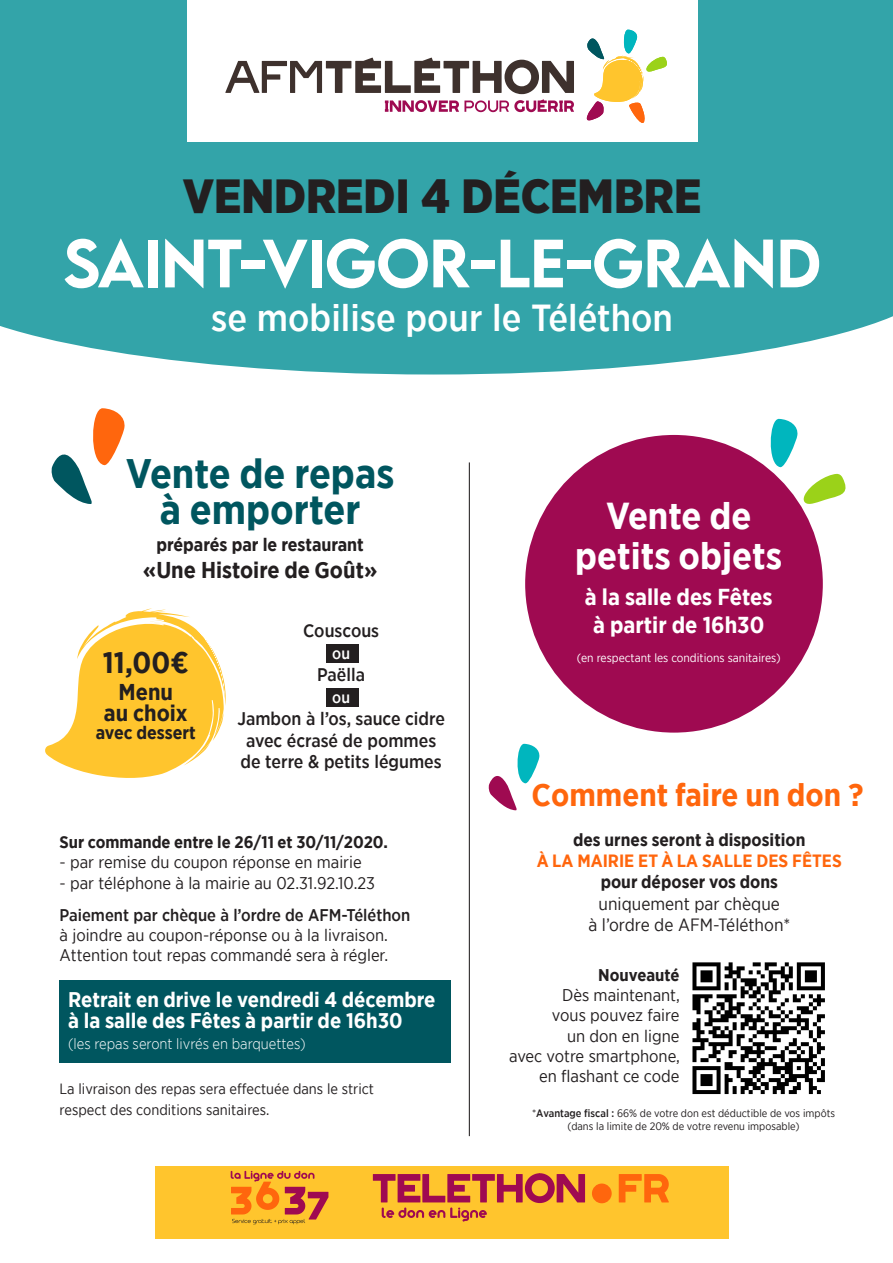
<style>
.page{position:relative;width:893px;height:1263px;background:#fff}
.page>*{position:absolute;margin:0;border:0;box-sizing:border-box;transform-origin:0 0}
.t1{font:500 60.6px "LEMONMILK";letter-spacing:-.01em;color:#fff}
.t2{font:900 48px "Gotham Narrow";color:#231f20}
.t3{font:700 41.1px "Gotham Narrow";color:#00565f}
.t4{font:500 37.5px "Gotham Narrow";color:#fff}
.t5{font:700 37.5px "Gotham Narrow";color:#fff}
.t6{font:700 31.8px "Gotham Narrow";color:#ff660d}
.t7{font:700 29.7px "Gotham Narrow";color:#231f20}
.t8{font:700 22.95px "Gotham Narrow";color:#fff}
.t9{font:700 22.8px "Gotham Narrow";color:#231f20}
.t10{font:700 21.15px "Gotham Narrow";color:#fff}
.t11{font:500 18.3px/21.9px "Gotham Narrow";color:#231f20;text-align:center}
.t12{font:700 18.3px "Gotham Narrow";color:#231f20}
.t13{font:700 17.7px "Gotham Narrow";color:#231f20}
.t14{font:17.7px "Gotham Narrow";color:#231f20}
.t15{font:700 17.7px "Gotham Narrow";color:#ff660d}
.t16{font:16.95px "Gotham Narrow";color:#231f20}
.t17{font:500 16.95px/20.2px "Gotham Narrow";color:#231f20}
.t18{font:700 16.95px "Gotham Narrow";color:#231f20}
.t19{font:500 16.05px "Gotham Narrow";color:#fff}
.t20{font:300 15px "Gotham Narrow";color:#fff}
.t21{font:14.85px "Gotham Narrow";color:#231f20}
.t22{font:12px "Gotham Narrow";color:#fff}
.t23{font:10.8px "Gotham Narrow";color:#231f20}
.s1{font-weight:400}
.s2{font-weight:500}
</style>
<div class="page">
<div style="left:525px;top:435px;width:298px;height:298px;background:#9f0a51;border-radius:50%"></div>
<svg style="left:0;top:253px;width:893px;height:121px;background:#4cafb3"></svg>
<div style="left:0;top:0;width:893px;height:253px;background:#33a4a9"></div>
<svg style="left:45px;top:608px;width:181px;height:170px"></svg>
<div style="left:326px;top:644px;width:32px;height:18px;background:#231f20"></div>
<div style="left:326px;top:689px;width:32px;height:18px;background:#231f20"></div>
<hr style="left:469px;top:462px;width:1px;height:674px;background:#231f20">
<div style="left:187px;top:0;width:510px;height:142px;background:#fff"></div>
<svg style="left:225px;top:58px;width:349px;height:54px"></svg>
<svg style="left:586px;top:29px;width:81px;height:94px"></svg>
<svg style="left:51px;top:408px;width:74px;height:96px"></svg>
<svg style="left:488px;top:743px;width:52px;height:67px"></svg>
<svg style="left:803px;top:474px;width:43px;height:30px"></svg>
<svg style="left:767px;top:418px;width:31px;height:50px"></svg>
<div style="left:60px;top:980px;width:391px;height:83px;background:#00565f"></div>
<div style="left:155px;top:1166px;width:574px;height:72px;background:#ffc52d"></div>
<svg style="left:231px;top:1171px;width:97px;height:53px"></svg>
<svg style="left:619px;top:1174px;width:50px;height:28px"></svg>
<div style="left:592px;top:1183px;width:20px;height:20px;background:#ff660d;border-radius:50%"></div>
<svg style="left:373px;top:1173px;width:212px;height:48px"></svg>
<img style="left:692px;top:962px;width:133px;height:133px">
<p class="t2" style="left:183px;top:164px;width:520px">VENDREDI 4 DÉCEMBRE</p>
<p class="t1" style="left:63px;top:223px;width:760px">SainT-VIGOR-LE-GRAN D</p>
<p class="t4" style="left:211px;top:294px;width:463px">se mobilise pour le Téléthon</p>
<p class="t3" style="left:126px;top:447px;width:270px">Vente de repas</p>
<p class="t3" style="left:160px;top:483px;width:202px">à emporter</p>
<p class="t12" style="left:156px;top:533px;width:209px">préparés par le restaurant</p>
<p class="t9" style="left:143px;top:555px;width:236px">«Une Histoire de Goût»</p>
<p class="t7" style="left:103px;top:643px;width:87px">11,00€</p>
<p class="t9" style="left:119px;top:678px;width:56px">Menu</p>
<p class="t9" style="left:104px;top:698px;width:85px">au choix</p>
<p class="t12" style="left:96px;top:721px;width:102px">avec dessert</p>
<p class="t11" style="left:303px;top:619px;width:78px">Couscous</p>
<p class="t19" style="left:332px;top:643px;width:19px">ou</p>
<p class="t11" style="left:317px;top:663px;width:49px">Paëlla</p>
<p class="t19" style="left:332px;top:687px;width:19px">ou</p>
<p class="t11" style="left:237px;top:707px;width:209px">Jambon à l’os, sauce cidre avec écrasé de pommes</p>
<p class="t11" style="left:241px;top:751px;width:203px">de terre &amp; petits légumes</p>
<p class="t5" style="left:606px;top:491px;width:147px">Vente de</p>
<p class="t5" style="left:575px;top:532px;width:208px">petits objets</p>
<p class="t8" style="left:585px;top:582px;width:189px">à la salle des Fêtes</p>
<p class="t8" style="left:593px;top:610px;width:173px">à partir de 16h30</p>
<p class="t22" style="left:577px;top:650px;width:205px">(en respectant les conditions sanitaires)</p>
<p class="t6" style="left:531px;top:775px;width:334px">Comment faire un don ?</p>
<p class="t13" style="left:573px;top:828px;width:234px">des urnes seront à disposition</p>
<p class="t15" style="left:537px;top:849px;width:306px">À LA MAIRIE ET À LA SALLE DES FÊTES</p>
<p class="t13" style="left:601px;top:871px;width:179px">pour déposer vos dons</p>
<p class="t14" style="left:599px;top:892px;width:183px">uniquement par chèque</p>
<p class="t14" style="left:588px;top:914px;width:203px">à l’ordre de AFM-Téléthon*</p>
<p class="t18" style="left:598px;top:964px;width:83px">Nouveauté</p>
<p class="t16" style="left:562px;top:984px;width:119px">Dès maintenant,</p>
<p class="t16" style="left:552px;top:1005px;width:129px">vous pouvez faire</p>
<p class="t16" style="left:567px;top:1025px;width:114px">un don en ligne</p>
<p class="t16" style="left:509px;top:1045px;width:172px">avec votre smartphone,</p>
<p class="t16" style="left:539px;top:1066px;width:142px">en flashant ce code</p>
<p class="t18" style="left:60px;top:831px;width:330px">Sur commande entre le 26/11 et 30/11/2020.</p>
<p class="t16" style="left:60px;top:852px;width:304px">- par remise du coupon réponse en mairie</p>
<p class="t16" style="left:60px;top:872px;width:317px">- par téléphone à la mairie au 02.31.92.10.23</p>
<p class="t17" style="left:60px;top:904px;width:352px">Paiement par chèque à l’ordre de AFM-Téléthon <span class="s1">à joindre au coupon-réponse ou à la livraison.</span></p>
<p class="t16" style="left:60px;top:945px;width:330px">Attention tout repas commandé sera à régler.</p>
<p class="t10" style="left:68px;top:986px;width:369px">Retrait en drive le vendredi 4 décembre</p>
<p class="t10" style="left:68px;top:1007px;width:336px">à la salle des Fêtes à partir de 16h30</p>
<p class="t20" style="left:68px;top:1035px;width:239px">(les repas seront livrés en barquettes)</p>
<p class="t21" style="left:60px;top:1080px;width:316px">La livraison des repas sera effectuée dans le strict</p>
<p class="t21" style="left:60px;top:1100px;width:211px">respect des conditions sanitaires.</p>
<p class="t23" style="left:532px;top:1107px;width:305px">*<span class="s2">Avantage fiscal :</span> 66% de votre don est déductible de vos impôts</p>
<p class="t23" style="left:567px;top:1120px;width:234px">(dans la limite de 20% de votre revenu imposable)</p>
</div>
